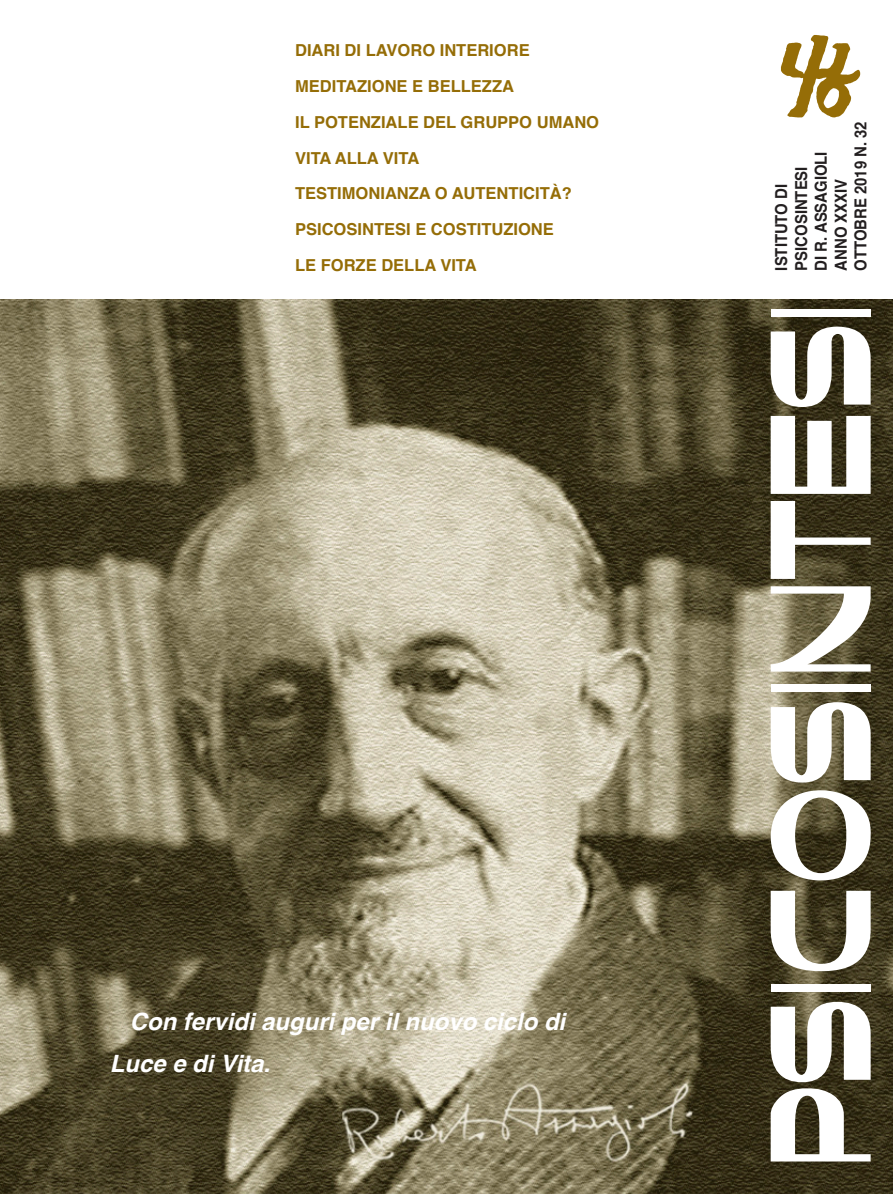
<style>
.page{position:relative;width:893px;height:1194px;background:#fff}
.page>*{position:absolute;margin:0;border:0;box-sizing:border-box;transform-origin:0 0}
.t1{font:124.8px "D3 Calligraphism";color:#fff}
.t2{font:italic 700 23.85px "Helvetica";color:#fff}
.t3{font:700 16.5px "Helvetica";color:#956d07}
.t4{font:700 16.5px "Helvetica";color:#231f20;scale:.9 1}
</style>
<div class="page">
<img style="left:0;top:299px;width:892px;height:895px">
<img style="left:780px;top:35px;width:81px;height:83px">
<p class="t3" style="left:295px;top:37px;width:236px">DIARI DI LAVORO INTERIORE</p>
<p class="t3" style="left:295px;top:73px;width:220px">MEDITAZIONE E BELLEZZA</p>
<p class="t3" style="left:295px;top:109px;width:305px">IL POTENZIALE DEL GRUPPO UMANO</p>
<p class="t3" style="left:295px;top:144px;width:126px">VITA ALLA VITA</p>
<p class="t3" style="left:295px;top:180px;width:278px">TESTIMONIANZA O AUTENTICITÀ?</p>
<p class="t3" style="left:295px;top:216px;width:260px">PSICOSINTESI E COSTITUZIONE</p>
<p class="t3" style="left:295px;top:252px;width:183px">LE FORZE DELLA VITA</p>
<p class="t2" style="left:130px;top:1002px;width:436px">Con fervidi auguri per il nuovo ciclo di</p>
<p class="t2" style="left:110px;top:1044px;width:162px">Luce e di Vita.</p>
<p class="t4" style="left:847px;top:271px;width:167px;rotate:-90deg">OTTOBRE 2019 N. 32</p>
<p class="t1" style="left:763px;top:1171px;width:869px;rotate:-90deg">PSICOSINTESI</p>
<p class="t4" style="left:807px;top:271px;width:134px;rotate:-90deg">DI R. ASSAGIOLI</p>
<p class="t4" style="left:787px;top:271px;width:117px;rotate:-90deg">PSICOSINTESI</p>
<p class="t4" style="left:827px;top:271px;width:103px;rotate:-90deg">ANNO XXXIV</p>
<p class="t4" style="left:767px;top:271px;width:97px;rotate:-90deg">ISTITUTO DI</p>
</div>
